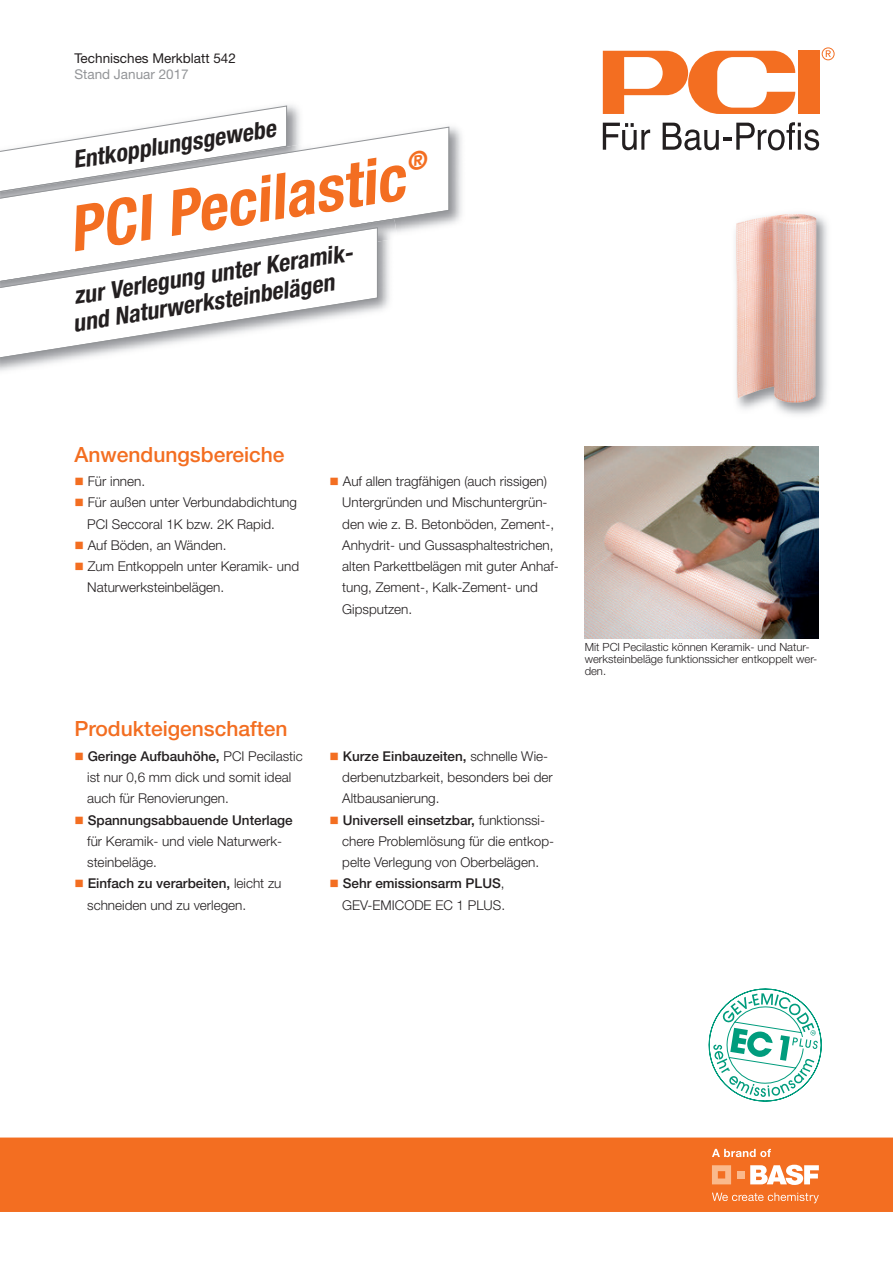
<style>
.page{position:relative;width:893px;height:1263px;background:#fff}
.page>*{position:absolute;margin:0;border:0;box-sizing:border-box;transform-origin:0 0}
.t1{font:italic 700 condensed 63px "Helvetica Neue LT Pro";color:#f36e21}
.t2{font:italic 700 condensed 24px/27px "Helvetica Neue LT Pro";color:#231f20}
.t3{font:500 21px "Helvetica Neue LT Pro";color:#f36e21}
.t4{font:300 13.5px/21.3px "Helvetica Neue LT Pro";color:#231f20}
.t5{font:500 13.5px/21.3px "Helvetica Neue LT Pro";color:#231f20;text-align:right}
.t6{font:13.5px "Helvetica Neue LT Pro";color:#231f20}
.t7{font:13.5px "Helvetica Neue LT Pro";color:#939598}
.t8{font:300 11.25px/12px "Helvetica Neue LT Pro";color:#231f20}
.s1{color:#f36e21}
.s2{font-weight:500}
.s3{font-weight:300}
</style>
<div class="page">
<div style="left:798px;top:51px;width:21px;height:63px;background:#f36e21"></div>
<svg style="left:603px;top:51px;width:192px;height:63px"></svg>
<svg style="left:603px;top:123px;width:47px;height:27px"></svg>
<svg style="left:663px;top:122px;width:156px;height:28px"></svg>
<svg style="left:822px;top:47px;width:13px;height:13px"></svg>
<img style="left:287px;top:105px;width:13px;height:13px">
<svg style="left:207px;top:105px;width:80px;height:13px"></svg>
<img style="left:157px;top:118px;width:305px;height:106px">
<svg style="left:1px;top:126px;width:449px;height:107px"></svg>
<img style="left:735px;top:213px;width:93px;height:202px">
<img style="left:736px;top:214px;width:80px;height:189px">
<div style="left:0;top:1137px;width:893px;height:75px;background:#f36e21"></div>
<svg style="left:712px;top:1165px;width:19px;height:19px"></svg>
<div style="left:737px;top:1171px;width:7px;height:7px;background:#fab98c"></div>
<svg style="left:750px;top:1165px;width:69px;height:20px"></svg>
<svg style="left:712px;top:1192px;width:107px;height:11px"></svg>
<svg style="left:712px;top:1149px;width:59px;height:8px"></svg>
<img style="left:1px;top:219px;width:393px;height:64px">
<svg style="left:1px;top:227px;width:377px;height:134px"></svg>
<svg style="left:709px;top:989px;width:112px;height:112px"></svg>
<img style="left:585px;top:446px;width:233px;height:192px">
<svg style="left:408px;top:149px;width:20px;height:22px"></svg>
<p class="t6" style="left:74px;top:53px;width:163px">Technisches Merkblatt 542</p>
<p class="t7" style="left:74px;top:69px;width:116px">Stand Januar 2017</p>
<h2 class="t2" style="left:71px;top:149px;width:206px;rotate:-9deg">Entkopplungsgewebe</h2>
<h1 class="t1" style="left:65px;top:207px;width:340px;rotate:-9deg">PCI Pecilastic</h1>
<h2 class="t2" style="left:67px;top:285px;width:292px;rotate:-9deg">zur Verlegung unter Keramik&shy;und Naturwerksteinbelägen</h2>
<h3 class="t3" style="left:74px;top:446px;width:212px">Anwendungsbereiche</h3>
<p class="t4" style="left:74px;top:472px;width:72px"><span class="s1">■</span> Für innen.</p>
<p class="t4" style="left:87px;top:493px;width:211px;text-indent:-13px"><span class="s1">■</span> Für außen unter Verbundabdichtung<br>PCI Seccoral 1K bzw. 2K Rapid.</p>
<p class="t4" style="left:74px;top:536px;width:154px"><span class="s1">■</span> Auf Böden, an Wänden.</p>
<p class="t4" style="left:87px;top:557px;width:214px;text-indent:-13px"><span class="s1">■</span> Zum Entkoppeln unter Keramik- und<br>Naturwerksteinbelägen.</p>
<h3 class="t3" style="left:74px;top:721px;width:215px">Produkteigenschaften</h3>
<p class="t4" style="left:87px;top:746px;width:217px;text-indent:-13px"><span class="s1">■</span> <span class="s2">Geringe Aufbauhöhe,</span> PCI Pecilastic ist nur 0,6 mm dick und somit ideal auch für Renovierungen.</p>
<p class="t4" style="left:87px;top:810px;width:207px;text-indent:-13px"><span class="s1">■</span> <span class="s2">Spannungsabbauende Unterlage </span>für Keramik- und viele Naturwerk&shy;steinbeläge.</p>
<p class="t4" style="left:87px;top:874px;width:196px;text-indent:-13px"><span class="s1">■</span> <span class="s2">Einfach zu verarbeiten,</span> leicht zu schneiden und zu verlegen.</p>
<p class="t4" style="left:342px;top:472px;width:218px;text-indent:-13px"><span class="s1">■</span> Auf allen tragfähigen (auch rissigen)<br>Untergründen und Mischuntergrün&shy;den wie z. B. Betonböden, Zement-, Anhydrit- und Gussasphaltestrichen, alten Parkettbelägen mit guter Anhaf&shy;tung, Zement-, Kalk-Zement- und Gipsputzen.</p>
<p class="t8" style="left:585px;top:642px;width:234px">Mit PCI Pecilastic können Keramik- und Natur&shy;werksteinbeläge funktionssicher entkoppelt wer&shy;den.</p>
<p class="t4" style="left:342px;top:746px;width:212px;text-indent:-13px"><span class="s1">■</span> <span class="s2">Kurze Einbauzeiten,</span> schnelle Wie&shy;derbenutzbarkeit, besonders bei der<br>Altbausanierung.</p>
<p class="t4" style="left:342px;top:810px;width:213px;text-indent:-13px"><span class="s1">■</span> <span class="s2">Universell einsetzbar,</span> funktionssi&shy;chere Problemlösung für die entkop&shy;pelte Verlegung von Oberbelägen.</p>
<p class="t5" style="left:330px;top:874px;width:177px"><span class="s1">■</span> Sehr emissionsarm PLUS<span class="s3">,<br>GEV-EMICODE EC 1 PLUS.</span></p>
</div>
